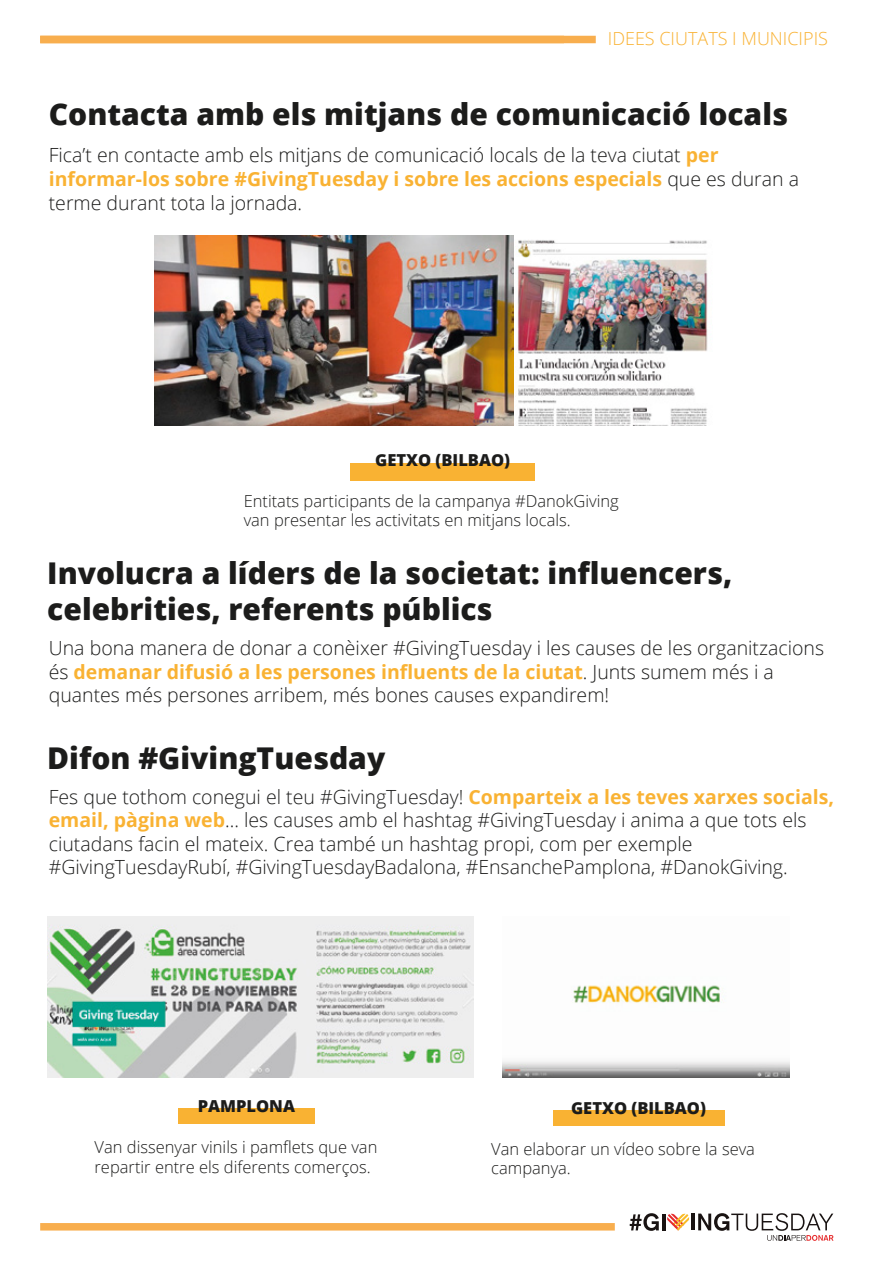
<style>
.page{position:relative;width:893px;height:1263px;background:#fff}
.page>*{position:absolute;margin:0;border:0;box-sizing:border-box;transform-origin:0 0}
.t1{font:800 30px/36px "Open Sans";color:#1c1c1b}
.t2{font:300 19.5px/23.4px "Open Sans";color:#1c1c1b}
.t3{font:300 18px "Open Sans";color:#f9b233}
.t4{font:300 16.5px/19.8px "Open Sans";color:#1c1c1b}
.t5{font:800 16.5px "Open Sans";color:#1c1c1b}
.s1{font-weight:700;color:#f9b233}
</style>
<div class="page">
<div style="left:351px;top:463px;width:184px;height:17px;background:#f9b233"></div>
<img style="left:154px;top:236px;width:359px;height:189px">
<img style="left:516px;top:240px;width:192px;height:185px">
<div style="left:178px;top:1108px;width:136px;height:15px;background:#f9b233"></div>
<div style="left:553px;top:1111px;width:171px;height:15px;background:#f9b233"></div>
<img style="left:502px;top:985px;width:288px;height:92px">
<img style="left:47px;top:916px;width:426px;height:161px">
<div style="left:40px;top:36px;width:556px;height:7px;background:#f8ae4e"></div>
<div style="left:40px;top:1223px;width:575px;height:7px;background:#f8ae4e"></div>
<svg style="left:667px;top:1213px;width:22px;height:17px"></svg>
<svg style="left:630px;top:1213px;width:29px;height:18px"></svg>
<hr style="left:662px;top:1213px;width:3px;height:17px;background:#191312">
<hr style="left:691px;top:1213px;width:4px;height:17px;background:#191312">
<svg style="left:698px;top:1213px;width:135px;height:28px"></svg>
<p class="t3" style="left:608px;top:26px;width:222px">IDEES CIUTATS I MUNICIPIS</p>
<h1 class="t1" style="left:49px;top:94px;width:741px">Contacta amb els mitjans de comunicació locals</h1>
<p class="t2" style="left:49px;top:142px;width:752px;line-height:24px">Fica’t en contacte amb els mitjans de comunicació locals de la teva ciutat <span class="s1">per informar-los sobre #GivingTuesday i sobre les accions especials</span> que es duran a terme durant tota la jornada.</p>
<p class="t5" style="left:375px;top:448px;width:136px">GETXO (BILBAO)</p>
<p class="t4" style="left:244px;top:490px;width:377px">Entitats participants de la campanya #DanokGiving van presentar les activitats en mitjans locals.</p>
<h1 class="t1" style="left:47px;top:554px;width:686px">Involucra a líders de la societat: influencers, celebrities, referents públics</h1>
<p class="t2" style="left:49px;top:636px;width:777px">Una bona manera de donar a conèixer #GivingTuesday i les causes de les organitzacions és <span class="s1">demanar difusió a les persones influents de la ciutat</span>. Junts sumem més i a quantes més persones arribem, més bones causes expandirem!</p>
<h1 class="t1" style="left:47px;top:738px;width:339px">Difon #GivingTuesday</h1>
<p class="t2" style="left:49px;top:785px;width:787px">Fes que tothom conegui el teu #GivingTuesday! <span class="s1">Comparteix a les teves xarxes socials, email, pàgina web</span>... les causes amb el hashtag #GivingTuesday i anima a que tots els ciutadans facin el mateix. Crea també un hashtag propi, com per exemple #GivingTuesdayRubí, #GivingTuesdayBadalona, #EnsanchePamplona, #DanokGiving.</p>
<p class="t5" style="left:198px;top:1094px;width:99px">PAMPLONA</p>
<p class="t4" style="left:95px;top:1137px;width:284px">Van dissenyar vinils i pamflets que van repartir entre els diferents comerços.</p>
<p class="t5" style="left:571px;top:1096px;width:136px">GETXO (BILBAO)</p>
<p class="t4" style="left:491px;top:1138px;width:265px">Van elaborar un vídeo sobre la seva campanya.</p>
</div>
